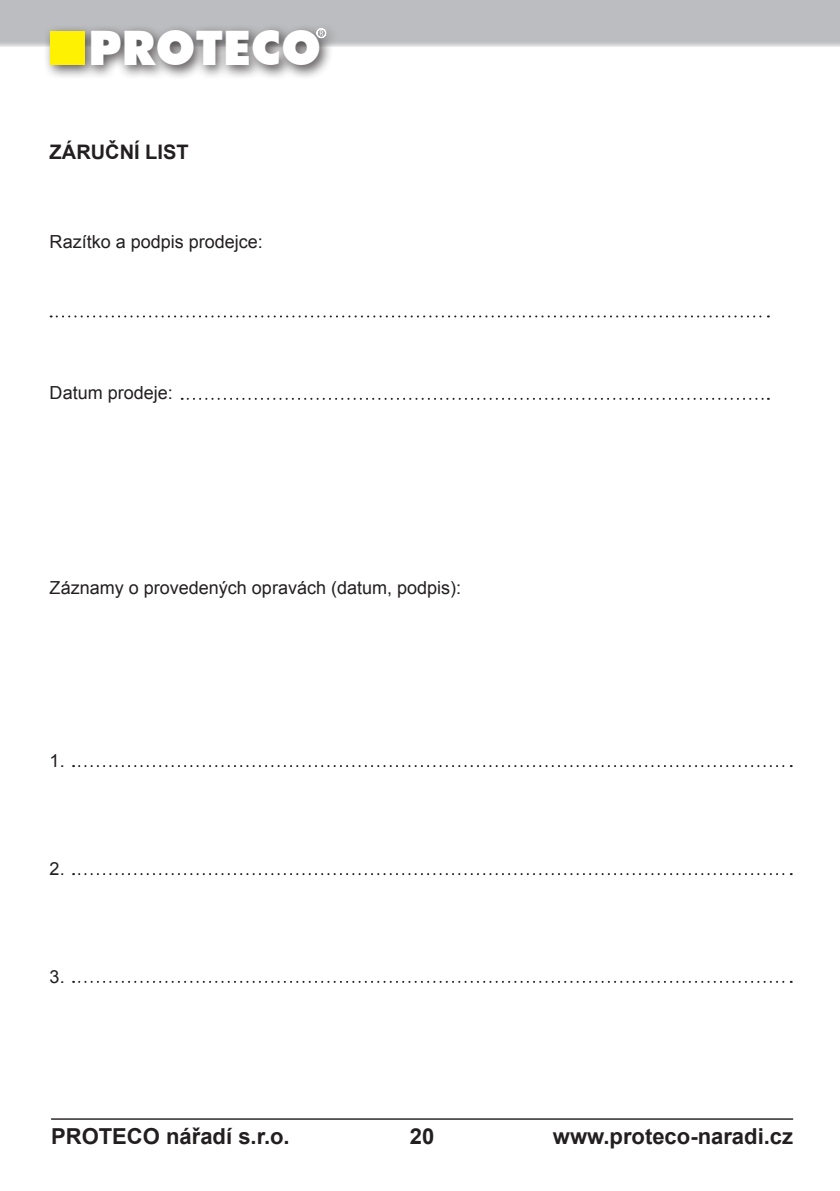
<style>
.page{position:relative;width:840px;height:1191px;background:#fff}
.page>*{position:absolute;margin:0;border:0;box-sizing:border-box;transform-origin:0 0}
.t1{font:900 47.6px "Futura BT";color:#fff}
.t2{font:700 22px "Arial";color:#231f20}
.t3{font:700 20px "Arial";color:#231f20}
.t4{font:18px "Arial";color:#231f20}
</style>
<div class="page">
<hr style="left:839px;top:979px;width:1px;height:212px;background:#636366">
<div style="left:0;top:0;width:839px;height:46px;background:#bcbdc0"></div>
<hr style="left:51px;top:1118px;width:741px;height:1px;background:#231f20">
<div style="left:43px;top:22px;width:296px;height:59px;background:#231f20;opacity:.75"></div>
<div style="left:50px;top:31px;width:35px;height:34px;background:#fff101"></div>
<svg style="left:316px;top:28px;width:10px;height:10px"></svg>
<svg style="left:73px;top:981px;width:718px;height:2px"></svg>
<svg style="left:73px;top:873px;width:718px;height:2px"></svg>
<svg style="left:73px;top:765px;width:718px;height:2px"></svg>
<svg style="left:51px;top:315px;width:717px;height:2px"></svg>
<svg style="left:182px;top:398px;width:586px;height:2px"></svg>
<h1 class="t1" style="left:88px;top:20px;width:235px">PROTECO</h1>
<p class="t3" style="left:50px;top:139px;width:140px">ZÁRUČNÍ LIST</p>
<p class="t4" style="left:50px;top:230px;width:215px">Razítko a podpis prodejce:</p>
<p class="t4" style="left:50px;top:381px;width:125px">Datum prodeje:</p>
<p class="t4" style="left:50px;top:575px;width:413px">Záznamy o provedených opravách (datum, podpis):</p>
<p class="t4" style="left:50px;top:748px;width:17px">1.</p>
<p class="t4" style="left:50px;top:856px;width:17px">2.</p>
<p class="t4" style="left:50px;top:964px;width:17px">3.</p>
<p class="t2" style="left:51px;top:1122px;width:240px">PROTECO nářadí s.r.o.</p>
<p class="t2" style="left:409px;top:1122px;width:26px">20</p>
<p class="t2" style="left:552px;top:1122px;width:241px">www.proteco-naradi.cz</p>
</div>
